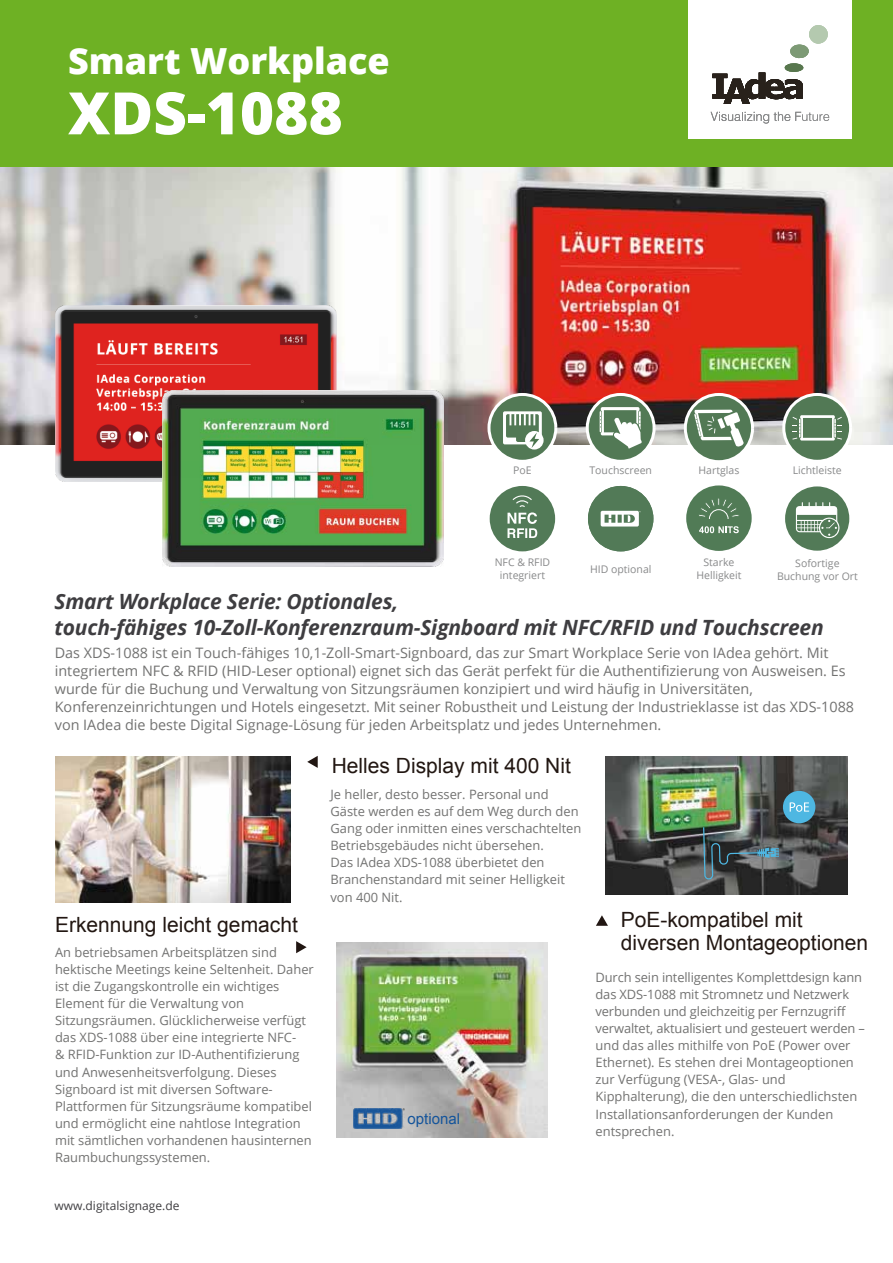
<style>
.page{position:relative;width:893px;height:1263px;background:#fff}
.page>*{position:absolute;margin:0;border:0;box-sizing:border-box;transform-origin:0 0}
.t1{font:800 58.5px "Open Sans";color:#fff}
.t2{font:800 36px "Open Sans";color:#fff}
.t3{font:italic 700 21px/25.5px "Open Sans";letter-spacing:-.01em;color:#3e3d40}
.t4{font:21px/23.5px "Arial";color:#221712}
.t5{font:15px "Arial";color:#15559b}
.t6{font:14.4px/18px "Open Sans";color:#727271}
.t7{font:12.9px/17.1px "Open Sans";color:#727271}
.t8{font:12px "Open Sans";color:#3f3e41}
.t9{font:10.5px/12.6px "Open Sans";color:#88898a;text-align:center}
</style>
<div class="page">
<img style="left:0;top:167px;width:893px;height:279px">
<div style="left:785px;top:486px;width:64px;height:65px;background:#527a57;border-radius:50%"></div>
<svg style="left:796px;top:502px;width:43px;height:36px"></svg>
<svg style="left:296px;top:941px;width:11px;height:12px"></svg>
<svg style="left:596px;top:915px;width:12px;height:11px"></svg>
<svg style="left:307px;top:756px;width:11px;height:12px"></svg>
<img style="left:605px;top:757px;width:243px;height:137px">
<img style="left:336px;top:943px;width:211px;height:194px">
<img style="left:55px;top:305px;width:281px;height:177px">
<img style="left:163px;top:390px;width:280px;height:177px">
<div style="left:783px;top:791px;width:32px;height:32px;background:#4eb7e2;border-radius:50%"></div>
<svg style="left:790px;top:802px;width:19px;height:10px"></svg>
<img style="left:702px;top:756px;width:77px;height:139px">
<img style="left:55px;top:757px;width:236px;height:145px">
<div style="left:490px;top:486px;width:65px;height:65px;background:#527a57;border-radius:50%"></div>
<svg style="left:507px;top:495px;width:30px;height:43px"></svg>
<div style="left:686px;top:485px;width:66px;height:66px;background:#517b56;border-radius:50%"></div>
<svg style="left:699px;top:526px;width:40px;height:7px"></svg>
<svg style="left:699px;top:498px;width:40px;height:21px"></svg>
<img style="left:353px;top:1108px;width:51px;height:20px">
<div style="left:588px;top:486px;width:65px;height:65px;background:#527a57;border-radius:50%"></div>
<svg style="left:600px;top:510px;width:41px;height:17px"></svg>
<svg style="left:586px;top:393px;width:70px;height:70px"></svg>
<div style="left:589px;top:396px;width:64px;height:64px;background:#527955;border-radius:50%"></div>
<svg style="left:600px;top:407px;width:42px;height:42px"></svg>
<svg style="left:487px;top:393px;width:70px;height:70px"></svg>
<div style="left:490px;top:396px;width:64px;height:64px;background:#527955;border-radius:50%"></div>
<svg style="left:525px;top:431px;width:19px;height:18px"></svg>
<svg style="left:503px;top:411px;width:39px;height:37px"></svg>
<svg style="left:782px;top:393px;width:70px;height:70px"></svg>
<div style="left:785px;top:396px;width:64px;height:64px;background:#527955;border-radius:50%"></div>
<svg style="left:792px;top:415px;width:50px;height:25px"></svg>
<svg style="left:684px;top:393px;width:70px;height:70px"></svg>
<div style="left:687px;top:396px;width:64px;height:64px;background:#527955;border-radius:50%"></div>
<svg style="left:694px;top:410px;width:50px;height:37px"></svg>
<div style="left:0;top:0;width:893px;height:167px;background:#6eb124"></div>
<div style="left:688px;top:0;width:164px;height:139px;background:#fff"></div>
<svg style="left:712px;top:25px;width:116px;height:79px"></svg>
<svg style="left:711px;top:112px;width:118px;height:11px"></svg>
<h2 class="t2" style="left:68px;top:34px;width:323px">Smart Workplace</h2>
<h1 class="t1" style="left:68px;top:69px;width:276px">XDS-1088</h1>
<p class="t9" style="left:513px;top:464px;width:20px">PoE</p>
<p class="t9" style="left:589px;top:464px;width:64px">Touchscreen</p>
<p class="t9" style="left:699px;top:464px;width:42px">Hartglas</p>
<p class="t9" style="left:793px;top:464px;width:51px">Lichtleiste</p>
<p class="t9" style="left:696px;top:556px;width:47px">Starke<br>Helligkeit</p>
<p class="t9" style="left:495px;top:556px;width:57px">NFC &amp; RFID integriert</p>
<p class="t9" style="left:777px;top:557px;width:82px">Sofortige<br>Buchung vor Ort</p>
<p class="t9" style="left:590px;top:563px;width:63px">HID optional</p>
<h3 class="t3" style="left:54px;top:588px;width:771px">Smart Workplace Serie: Optionales,<br>touch-fähiges 10-Zoll-Konferenzraum-Signboard mit NFC/RFID und Touchscreen</h3>
<p class="t6" style="left:55px;top:643px;width:801px">Das XDS-1088 ist ein Touch-fähiges 10,1-Zoll-Smart-Signboard, das zur Smart Workplace Serie von IAdea gehört. Mit integriertem NFC &amp; RFID (HID-Leser optional) eignet sich das Gerät perfekt für die Authentifizierung von Ausweisen. Es wurde für die Buchung und Verwaltung von Sitzungsräumen konzipiert und wird häufig in Universitäten, Konferenzeinrichtungen und Hotels eingesetzt. Mit seiner Robustheit und Leistung der Industrieklasse ist das XDS-1088 von IAdea die beste Digital Signage-Lösung für jeden Arbeitsplatz und jedes Unternehmen.</p>
<h3 class="t4" style="left:332px;top:754px;width:241px">Helles Display mit 400 Nit</h3>
<h3 class="t4" style="left:55px;top:913px;width:244px">Erkennung leicht gemacht</h3>
<p class="t7" style="left:55px;top:943px;width:260px">An betriebsamen Arbeitsplätzen sind hektische Meetings keine Seltenheit. Daher ist die Zugangskontrolle ein wichtiges Element für die Verwaltung von Sitzungsräumen. Glücklicherweise verfügt das XDS-1088 über eine integrierte NFC-<br>&amp; RFID-Funktion zur ID-Authentifizierung und Anwesenheitsverfolgung. Dieses Signboard ist mit diversen Software-Plattformen für Sitzungsräume kompatibel und ermöglicht eine nahtlose Integration mit sämtlichen vorhandenen hausinternen Raumbuchungssystemen.</p>
<p class="t8" style="left:54px;top:1198px;width:127px">www.digitalsignage.de</p>
<p class="t7" style="left:330px;top:785px;width:252px">Je heller, desto besser. Personal und Gäste werden es auf dem Weg durch den Gang oder inmitten eines verschachtelten Betriebsgebäudes nicht übersehen.<br>Das IAdea XDS-1088 überbietet den Branchenstandard mit seiner Helligkeit von 400 Nit.</p>
<p class="t5" style="left:407px;top:1108px;width:54px">optional</p>
<h3 class="t4" style="left:621px;top:908px;width:249px">PoE-kompatibel mit diversen Montageoptionen</h3>
<p class="t7" style="left:595px;top:968px;width:271px">Durch sein intelligentes Komplettdesign kann das XDS-1088 mit Stromnetz und Netzwerk verbunden und gleichzeitig per Fernzugriff verwaltet, aktualisiert und gesteuert werden – und das alles mithilfe von PoE (Power over Ethernet). Es stehen drei Montageoptionen zur Verfügung (VESA-, Glas- und Kipphalterung), die den unterschiedlichsten Installationsanforderungen der Kunden entsprechen.</p>
</div>
